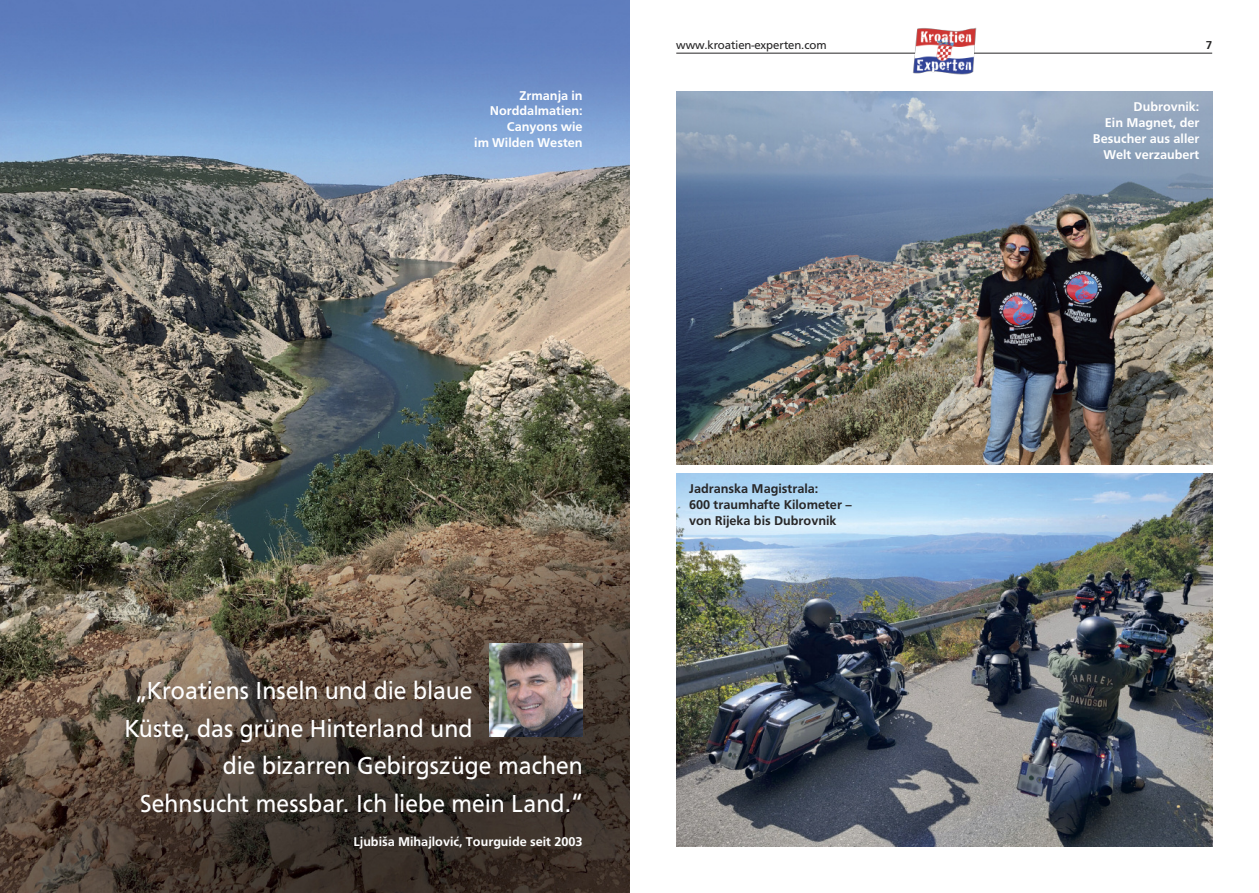
<style>
.page{position:relative;width:1259px;height:893px;background:#fff}
.page>*{position:absolute;margin:0;border:0;box-sizing:border-box;transform-origin:0 0}
.t1{font:25.5px "Front Page";letter-spacing:.01em;color:#fff;scale:.95 1}
.t2{font:13.2px/15.8px "Front Page CE Medium";color:#fff;text-align:right}
.t3{font:13.2px/15.8px "Front Page CE Medium";color:#272627}
.t4{font:12px "Front Page";color:#272627}
.t5{font:500 12px "Front Page";color:#272627}
</style>
<div class="page">
<hr style="left:676px;top:53px;width:536px;height:1px;background:#272627">
<img style="left:912px;top:27px;width:64px;height:48px">
<img style="left:0;top:0;width:629px;height:893px">
<img style="left:676px;top:91px;width:536px;height:374px">
<img style="left:489px;top:643px;width:94px;height:94px">
<img style="left:676px;top:473px;width:536px;height:373px">
<p class="t2" style="left:474px;top:88px;width:110px">Zrmanja in<br>Norddalmatien:<br>Canyons wie<br>im Wilden Westen</p>
<p class="t4" style="left:676px;top:40px;width:152px">www.kroatien-experten.com</p>
<p class="t5" style="left:1205px;top:40px;width:8px">7</p>
<p class="t2" style="left:1092px;top:100px;width:108px">Dubrovnik:<br>Ein Magnet, der<br>Besucher aus aller<br>Welt verzaubert</p>
<h1 class="t1" style="left:135px;top:681px;width:356px">„Kroatiens Inseln und die blaue</h1>
<h1 class="t1" style="left:124px;top:718px;width:368px">Küste, das grüne Hinterland und</h1>
<h1 class="t1" style="left:223px;top:756px;width:380px">die bizarren Gebirgszüge machen</h1>
<h1 class="t1" style="left:140px;top:793px;width:467px">Sehnsucht messbar. Ich liebe mein Land.“</h1>
<p class="t2" style="left:353px;top:835px;width:231px">Ljubiša Mihajlović, Tourguide seit 2003</p>
<p class="t3" style="left:689px;top:482px;width:165px">Jadranska Magistrala:<br>600 traumhafte Kilometer – von Rijeka bis Dubrovnik</p>
</div>
